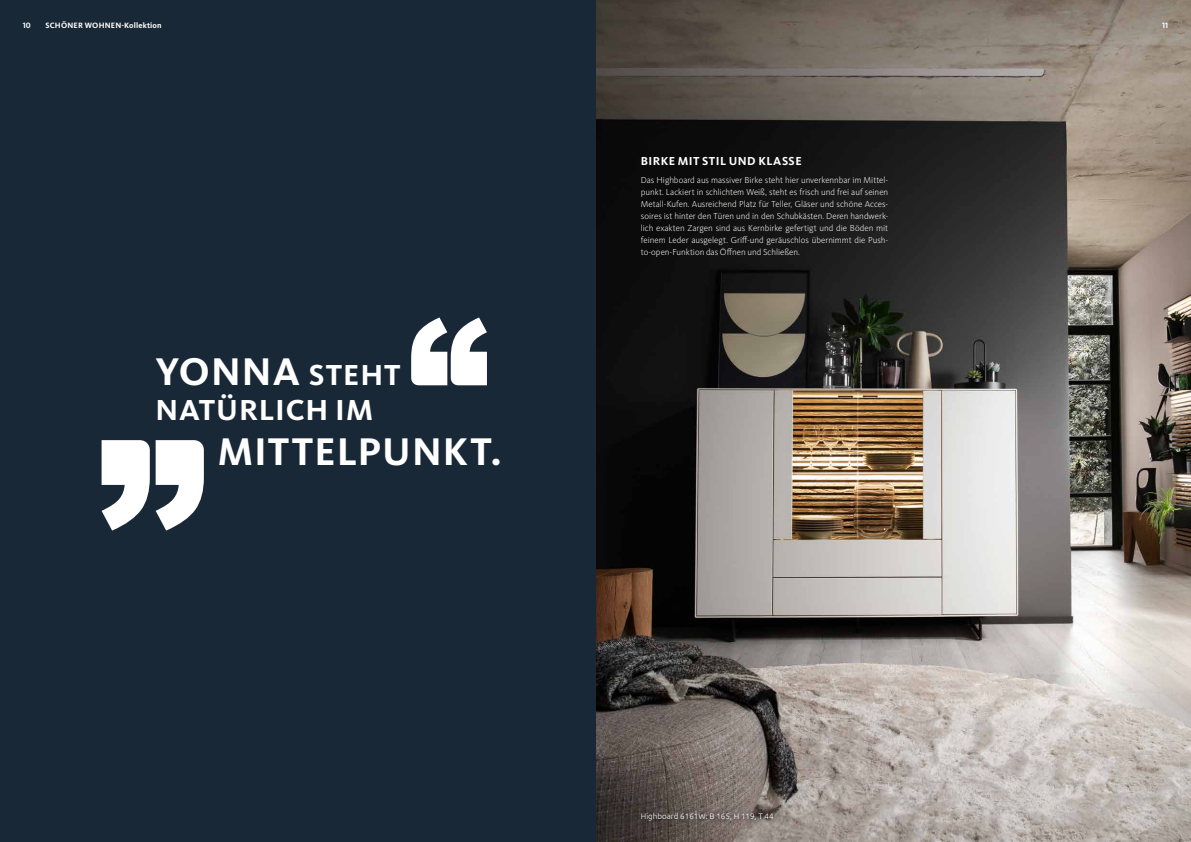
<style>
.page{position:relative;width:1191px;height:842px;background:#fff}
.page>*{position:absolute;margin:0;border:0;box-sizing:border-box;transform-origin:0 0}
.t1{font:700 40px "Kievit OT";letter-spacing:.03em;color:#fff}
.t2{font:700 30px "Kievit OT";letter-spacing:.03em;color:#fff}
.t3{font:700 12px "Kievit OT";letter-spacing:.035em;color:#fff}
.t4{font:300 9px/12px "Kievit OT";letter-spacing:-.005em;color:#fff;text-align:justify}
.t5{font:300 8px "Ubuntu";color:#fff}
.t6{font:700 8px "Kievit OT";letter-spacing:.02em;color:#fff}
.s1{font-size:30px}
</style>
<div class="page">
<img style="left:595px;top:0;width:596px;height:842px">
<div style="left:0;top:0;width:595px;height:842px;background:#192836"></div>
<div style="left:636px;top:809px;width:142px;height:16px;background:#000;opacity:.9"></div>
<svg style="left:411px;top:317px;width:76px;height:68px"></svg>
<svg style="left:102px;top:440px;width:102px;height:91px"></svg>
<p class="t6" style="left:23px;top:21px;width:10px">10</p>
<p class="t6" style="left:45px;top:21px;width:118px">SCHÖNER WOHNEN-Kollektion</p>
<p class="t6" style="left:1162px;top:21px;width:8px">11</p>
<h3 class="t3" style="left:641px;top:154px;width:162px">BIRKE MIT STIL UND KLASSE</h3>
<h1 class="t1" style="left:155px;top:349px;width:247px">YONNA <span class="s1">STEHT</span></h1>
<h2 class="t2" style="left:155px;top:393px;width:219px">NATÜRLICH IM</h2>
<h1 class="t1" style="left:218px;top:429px;width:285px">MITTELPUNKT.</h1>
<p class="t4" style="left:641px;top:175px;width:249px">Das Highboard aus massiver Birke steht hier unverkennbar im Mittel&shy;punkt. Lackiert in schlichtem Weiß, steht es frisch und frei auf seinen Metall-Kufen. Ausreichend Platz für Teller, Gläser und schöne Acces&shy;soires ist hinter den Türen und in den Schubkästen. Deren handwerk&shy;lich exakten Zargen sind aus Kernbirke gefertigt und die Böden mit feinem Leder ausgelegt. Griff-und geräuschlos übernimmt die Push&shy;to-open-Funktion das Öffnen und Schließen.</p>
<p class="t5" style="left:641px;top:812px;width:134px">Highboard 6161W: B 165, H 119, T 44</p>
</div>
